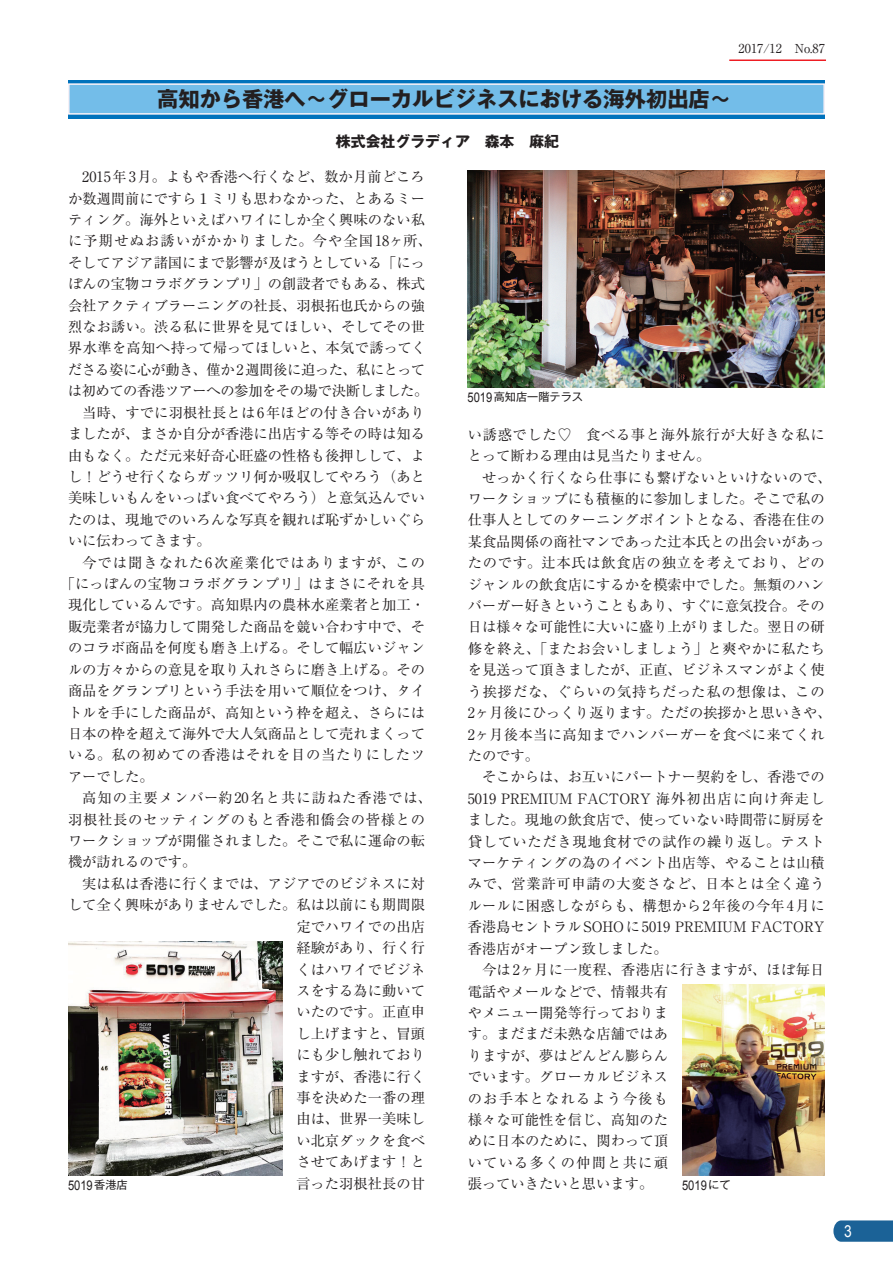
<style>
.page{position:relative;width:893px;height:1263px;background:#fff}
.page>*{position:absolute;margin:0;border:0;box-sizing:border-box;transform-origin:0 0}
.t1{font:700 21.3px "Gothic MB101 Pro";color:#231f20}
.t2{font:16.65px "Arial";color:#fff;scale:.83 1}
.t3{font:700 14.85px "Gothic MB101 Pro";color:#231f20}
.t4{font:14.25px/21.5px "Ryumin Pro";color:#231f20}
.t5{font:14.25px "Ryumin Pro";letter-spacing:.07em;color:#231f20}
.t6{font:14.25px "Ryumin Pro";letter-spacing:.05em;color:#231f20}
.t7{font:14.25px "Ryumin Pro";letter-spacing:-.025em;color:#231f20}
.t8{font:14.25px "Ryumin Pro";letter-spacing:-.03em;color:#231f20}
.t9{font:14.25px "Ryumin Pro";letter-spacing:.08em;color:#231f20}
.t10{font:14.25px "Ryumin Pro";letter-spacing:.025em;color:#231f20}
.t11{font:13.35px "Arial";color:#231f20;scale:.83 1}
.t12{font:12.3px "Ryumin Pro";color:#231f20}
.t13{font:11.1px "Gothic MB101 Pro";color:#231f20}
.s1{font-family:"Gothic MB101 Pro De"}
.s2{font-family:"Arial";font-size:13.35px}
.s3{font-family:"Gothic MB101 Pro";font-size:11.1px}
</style>
<div class="page">
<hr style="left:729px;top:59px;width:97px;height:2px;background:#ee1d23">
<svg style="left:833px;top:1220px;width:60px;height:22px"></svg>
<div style="left:69px;top:80px;width:756px;height:38px;background:#0072bc"></div>
<div style="left:68px;top:83px;width:757px;height:32px;background:#73bde9;border:2px solid #fdf4f8"></div>
<img style="left:467px;top:170px;width:358px;height:217px">
<img style="left:68px;top:941px;width:214px;height:234px">
<img style="left:682px;top:984px;width:143px;height:191px">
<p class="t12" style="left:739px;top:39px;width:88px">2017/12 No.87</p>
<h1 class="t1" style="left:157px;top:81px;width:576px">高知から香港へ<span class="s1">～</span>グローカルビジネスにおける海外初出店<span class="s1">～</span></h1>
<p class="t3" style="left:336px;top:129px;width:225px">株式会社グラディア　森本　麻紀</p>
<p class="t4" style="left:68px;top:165px;width:358px">　2015年3月。よもや香港へ行くなど、数か月前どころ</p>
<p class="t4" style="left:68px;top:187px;width:358px">か数週間前にですら１ミリも思わなかった、とあるミー</p>
<p class="t4" style="left:68px;top:208px;width:358px">ティング。海外といえばハワイにしか全く興味のない私</p>
<p class="t9" style="left:68px;top:230px;width:366px">に予期せぬお誘いがかかりました。今や全国18ヶ所、</p>
<p class="t4" style="left:68px;top:251px;width:358px">そしてアジア諸国にまで影響が及ぼうとしている「にっ</p>
<p class="t4" style="left:68px;top:272px;width:358px">ぽんの宝物コラボグランプリ」の創設者でもある、株式</p>
<p class="t4" style="left:68px;top:294px;width:358px">会社アクティブラーニングの社長、羽根拓也氏からの強</p>
<p class="t4" style="left:68px;top:315px;width:359px">烈なお誘い。渋る私に世界を見てほしい、そしてその世</p>
<p class="t4" style="left:68px;top:336px;width:359px">界水準を高知へ持って帰ってほしいと、本気で誘ってく</p>
<p class="t7" style="left:68px;top:358px;width:359px">ださる姿に心が動き、僅か2週間後に迫った、私にとって</p>
<p class="t8" style="left:68px;top:380px;width:362px">は初めての香港ツアーへの参加をその場で決断しました。</p>
<p class="t4" style="left:68px;top:401px;width:358px">　当時、すでに羽根社長とは6年ほどの付き合いがあり</p>
<p class="t4" style="left:68px;top:422px;width:358px">ましたが、まさか自分が香港に出店する等その時は知る</p>
<p class="t4" style="left:68px;top:443px;width:358px">由もなく。ただ元来好奇心旺盛の性格も後押しして、よ</p>
<p class="t4" style="left:68px;top:465px;width:358px">し！どうせ行くならガッツリ何か吸収してやろう（あと</p>
<p class="t4" style="left:68px;top:486px;width:358px">美味しいもんをいっぱい食べてやろう）と意気込んでい</p>
<p class="t4" style="left:68px;top:508px;width:358px">たのは、現地でのいろんな写真を観れば恥ずかしいぐら</p>
<p class="t4" style="left:68px;top:529px;width:144px">いに伝わってきます。</p>
<p class="t5" style="left:68px;top:551px;width:358px">　今では聞きなれた6次産業化ではありますが、この</p>
<p class="t10" style="left:61px;top:572px;width:366px">「にっぽんの宝物コラボグランプリ」はまさにそれを具</p>
<p class="t4" style="left:68px;top:593px;width:358px">現化しているんです。高知県内の農林水産業者と加工・</p>
<p class="t4" style="left:68px;top:615px;width:358px">販売業者が協力して開発した商品を競い合わす中で、そ</p>
<p class="t4" style="left:68px;top:636px;width:358px">のコラボ商品を何度も磨き上げる。そして幅広いジャン</p>
<p class="t4" style="left:68px;top:658px;width:358px">ルの方々からの意見を取り入れさらに磨き上げる。その</p>
<p class="t4" style="left:68px;top:679px;width:358px">商品をグランプリという手法を用いて順位をつけ、タイ</p>
<p class="t4" style="left:68px;top:700px;width:358px">トルを手にした商品が、高知という枠を超え、さらには</p>
<p class="t4" style="left:68px;top:722px;width:358px">日本の枠を超えて海外で大人気商品として売れまくって</p>
<p class="t6" style="left:68px;top:744px;width:359px">いる。私の初めての香港はそれを目の当たりにしたツ</p>
<p class="t4" style="left:68px;top:765px;width:87px">アーでした。</p>
<p class="t5" style="left:68px;top:787px;width:365px">　高知の主要メンバー約20名と共に訪ねた香港では、</p>
<p class="t6" style="left:68px;top:808px;width:358px">羽根社長のセッティングのもと香港和僑会の皆様との</p>
<p class="t4" style="left:68px;top:829px;width:358px">ワークショップが開催されました。そこで私に運命の転</p>
<p class="t4" style="left:68px;top:850px;width:130px">機が訪れるのです。</p>
<p class="t4" style="left:68px;top:872px;width:358px">　実は私は香港に行くまでは、アジアでのビジネスに対</p>
<p class="t4" style="left:68px;top:893px;width:358px">して全く興味がありませんでした。私は以前にも期間限</p>
<p class="t4" style="left:296px;top:915px;width:130px">定でハワイでの出店</p>
<p class="t4" style="left:296px;top:936px;width:130px">経験があり、行く行</p>
<p class="t4" style="left:296px;top:957px;width:130px">くはハワイでビジネ</p>
<p class="t4" style="left:296px;top:979px;width:130px">スをする為に動いて</p>
<p class="t4" style="left:296px;top:1000px;width:130px">いたのです。正直申</p>
<p class="t4" style="left:296px;top:1022px;width:130px">し上げますと、冒頭</p>
<p class="t4" style="left:296px;top:1043px;width:130px">にも少し触れており</p>
<p class="t4" style="left:296px;top:1065px;width:130px">ますが、香港に行く</p>
<p class="t4" style="left:296px;top:1086px;width:130px">事を決めた一番の理</p>
<p class="t4" style="left:296px;top:1107px;width:130px">由は、世界一美味し</p>
<p class="t4" style="left:296px;top:1129px;width:130px">い北京ダックを食べ</p>
<p class="t4" style="left:296px;top:1150px;width:130px">させてあげます！と</p>
<p class="t4" style="left:296px;top:1172px;width:130px">言った羽根社長の甘</p>
<p class="t13" style="left:467px;top:388px;width:117px"><span class="s2">5019</span>高知店一階テラス</p>
<p class="t4" style="left:468px;top:423px;width:366px">い誘惑でした♡　食べる事と海外旅行が大好きな私にとって断わる理由は見当たりません。<br>　せっかく行くなら仕事にも繋げないといけないので、ワークショップにも積極的に参加しました。そこで私の仕事人としてのターニングポイントとなる、香港在住の某食品関係の商社マンであった辻本氏との出会いがあったのです。辻本氏は飲食店の独立を考えており、どのジャンルの飲食店にするかを模索中でした。無類のハンバーガー好きということもあり、すぐに意気投合。その日は様々な可能性に大いに盛り上がりました。翌日の研修を終え、「またお会いしましょう」と爽やかに私たちを見送って頂きましたが、正直、ビジネスマンがよく使う挨拶だな、ぐらいの気持ちだった私の想像は、この<br>2ヶ月後にひっくり返ります。ただの挨拶かと思いきや、<br>2ヶ月後本当に高知までハンバーガーを食べに来てくれたのです。<br>　そこからは、お互いにパートナー契約をし、香港での<br>5019 PREMIUM FACTORY 海外初出店に向け奔走しました。現地の飲食店で、使っていない時間帯に厨房を貸していただき現地食材での試作の繰り返し。テストマーケティングの為のイベント出店等、やることは山積みで、営業許可申請の大変さなど、日本とは全く違うルールに困惑しながらも、構想から2年後の今年4月に香港島セントラルSOHOに5019 PREMIUM FACTORY香港店がオープン致しました。<br>　今は2ヶ月に一度程、香港店に行きますが、ほぼ毎日電話やメールなどで、情報共有<br>やメニュー開発等行っておりま<br>す。まだまだ未熟な店舗ではあ<br>りますが、夢はどんどん膨らん<br>でいます。グローカルビジネス<br>のお手本となれるよう今後も<br>様々な可能性を信じ、高知のた<br>めに日本のために、関わって頂<br>いている多くの仲間と共に頑<br>張っていきたいと思います。</p>
<p class="t11" style="left:68px;top:1176px;width:73px">5019<span class="s3">香港店</span></p>
<p class="t11" style="left:682px;top:1176px;width:60px">5019<span class="s3">にて</span></p>
<p class="t2" style="left:844px;top:1220px;width:11px">3</p>
</div>
